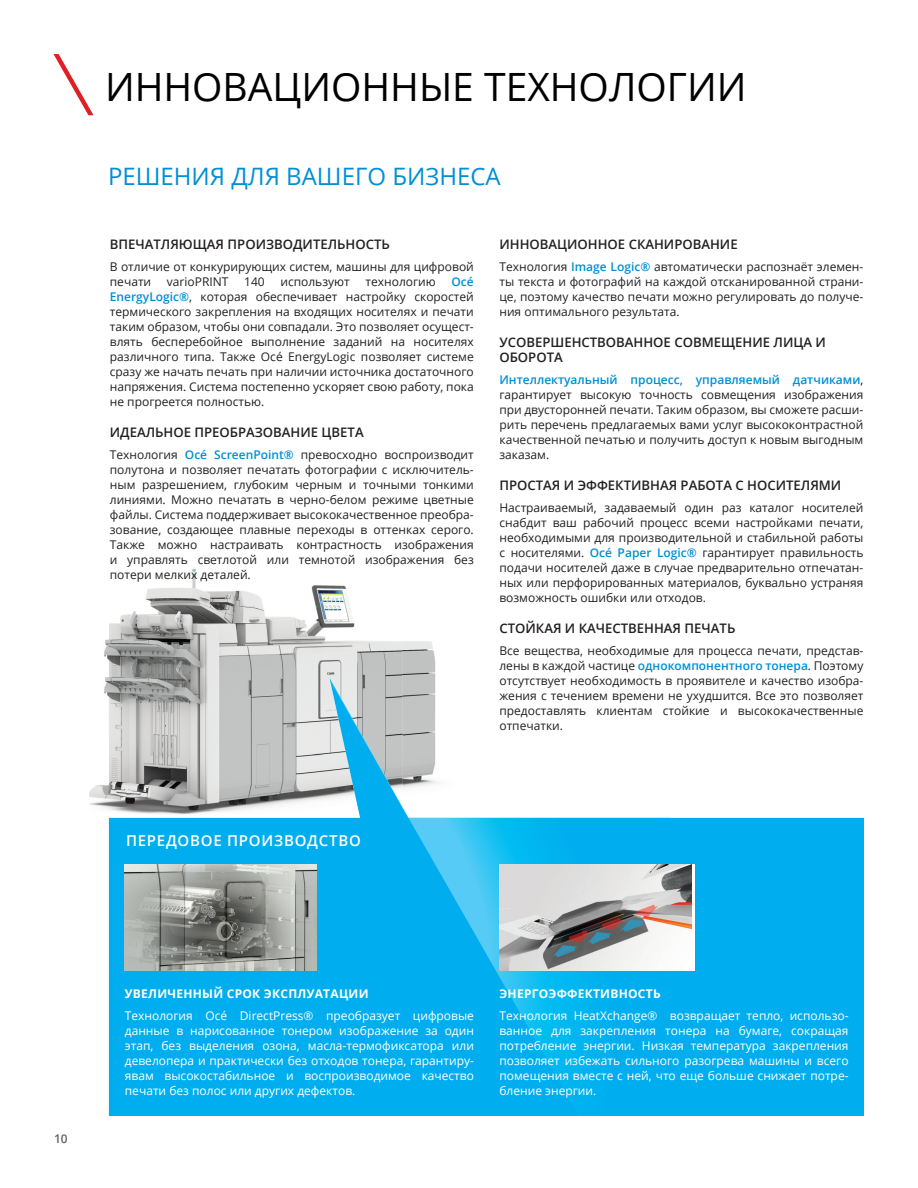
<style>
.page{position:relative;width:918px;height:1188px;background:#fff}
.page>*{position:absolute;margin:0;border:0;box-sizing:border-box;transform-origin:0 0}
.t1{font:39px "Open Sans";color:#000}
.t2{font:24px "Open Sans";color:#008fd5}
.t3{font:600 15px "Open Sans";letter-spacing:.05em;color:#fff}
.t4{font:600 13.2px/15.8px "Open Sans";color:#231f20}
.t5{font:12px/15px "Open Sans";color:#231f20;text-align:justify}
.t6{font:12px/15px "Open Sans";color:#fff;text-align:justify}
.t7{font:700 12px "Open Sans";letter-spacing:.02em;color:#fff}
.t8{font:600 12px "Open Sans";color:#636366}
.s1{font-weight:600;color:#008fd5}
</style>
<div class="page">
<img style="left:104px;top:569px;width:298px;height:128px">
<img style="left:402px;top:641px;width:34px;height:37px">
<img style="left:89px;top:784px;width:20px;height:55px">
<svg style="left:109px;top:678px;width:755px;height:438px;fill:#00aeef"></svg>
<img style="left:408px;top:818px;width:319px;height:100px">
<img style="left:465px;top:917px;width:319px;height:100px">
<div style="left:522px;top:1016px;width:319px;height:100px;background:#00aeef"></div>
<img style="left:330px;top:678px;width:72px;height:129px">
<svg style="left:53px;top:54px;width:41px;height:61px"></svg>
<img style="left:499px;top:864px;width:193px;height:107px">
<img style="left:125px;top:864px;width:192px;height:107px">
<h1 class="t1" style="left:105px;top:60px;width:643px">ИННОВАЦИОННЫЕ ТЕХНОЛОГИИ</h1>
<h2 class="t2" style="left:108px;top:159px;width:394px">РЕШЕНИЯ ДЛЯ ВАШЕГО БИЗНЕСА</h2>
<p class="t4" style="left:110px;top:236px;width:282px">ВПЕЧАТЛЯЮЩАЯ ПРОИЗВОДИТЕЛЬНОСТЬ</p>
<p class="t5" style="left:110px;top:259px;width:366px">В отличие от конкурирующих систем, машины для цифровой печати</p>
<p class="t5" style="left:110px;top:274px;width:366px;text-indent:342px"><span class="s1">Océ EnergyLogic®</span>, которая обеспечивает настройку скоростей термического закрепления на входящих носителях и печати таким образом, чтобы они совпадали. Это позволяет осущест&shy;влять бесперебойное выполнение заданий на носителях различного типа. Также Océ EnergyLogic позволяет системе сразу же начать печать при наличии источника достаточного напряжения. Система постепенно ускоряет свою работу, пока не прогреется полностью.</p>
<p class="t4" style="left:110px;top:424px;width:255px">ИДЕАЛЬНОЕ ПРЕОБРАЗОВАНИЕ ЦВЕТА</p>
<p class="t5" style="left:110px;top:447px;width:366px">Технология <span class="s1">Océ ScreenPoint®</span> превосходно воспроизводит полутона и позволяет печатать фотографии с исключитель&shy;ным разрешением, глубоким черным и точными тонкими линиями. Можно печатать в черно-белом режиме цветные файлы. Система поддерживает высококачественное преобра&shy;зование, создающее плавные переходы в оттенках серого.<br>Также можно настраивать контрастность изображения и управлять светлотой или темнотой изображения без потери мелких деталей.</p>
<p class="t5" style="left:167px;top:274px;width:63px">varioPRINT</p>
<p class="t5" style="left:244px;top:274px;width:22px">140</p>
<p class="t5" style="left:280px;top:274px;width:71px">используют</p>
<p class="t5" style="left:366px;top:274px;width:72px">технологию</p>
<p class="t4" style="left:499px;top:236px;width:240px">ИННОВАЦИОННОЕ СКАНИРОВАНИЕ</p>
<p class="t5" style="left:499px;top:259px;width:366px">Технология <span class="s1">Image Logic®</span> автоматически распознаёт элемен&shy;ты текста и фотографий на каждой отсканированной страни&shy;це, поэтому качество печати можно регулировать до получе&shy;ния оптимального результата.</p>
<p class="t4" style="left:499px;top:334px;width:328px">УСОВЕРШЕНСТВОВАННОЕ СОВМЕЩЕНИЕ ЛИЦА И<br>ОБОРОТА</p>
<p class="t5" style="left:499px;top:372px;width:366px"><span class="s1">Интеллектуальный процесс, управляемый датчиками</span>, гарантирует высокую точность совмещения изображения при двусторонней печати. Таким образом, вы сможете расши&shy;рить перечень предлагаемых вами услуг высококонтрастной качественной печатью и получить доступ к новым выгодным заказам.</p>
<p class="t4" style="left:499px;top:477px;width:343px">ПРОСТАЯ И ЭФФЕКТИВНАЯ РАБОТА С НОСИТЕЛЯМИ</p>
<p class="t5" style="left:499px;top:500px;width:366px">Настраиваемый, задаваемый один раз каталог носителей снабдит ваш рабочий процесс всеми настройками печати, необходимыми для производительной и стабильной работы с носителями. <span class="s1">Océ Paper Logic®</span> гарантирует правильность подачи носителей даже в случае предварительно отпечатан&shy;ных или перфорированных материалов, буквально устраняя возможность ошибки или отходов.</p>
<p class="t4" style="left:499px;top:620px;width:237px">СТОЙКАЯ И КАЧЕСТВЕННАЯ ПЕЧАТЬ</p>
<p class="t5" style="left:499px;top:643px;width:366px">Все вещества, необходимые для процесса печати, представ&shy;лены в каждой частице <span class="s1">однокомпонентного тонера</span>. Поэтому отсутствует необходимость в проявителе и качество изобра&shy;жения с течением времени не ухудшится. Все это позволяет предоставлять клиентам стойкие и высококачественные отпечатки.</p>
<p class="t3" style="left:126px;top:831px;width:236px">ПЕРЕДОВОЕ ПРОИЗВОДСТВО</p>
<p class="t8" style="left:54px;top:1130px;width:15px">10</p>
<p class="t7" style="left:125px;top:985px;width:245px">УВЕЛИЧЕННЫЙ СРОК ЭКСПЛУАТАЦИИ</p>
<p class="t6" style="left:125px;top:1008px;width:351px">Технология Océ DirectPress® преобразует цифровые данные в нарисованное тонером изображение за один этап, без выделения озона, масла-термофиксатора или девелопера и практически без отходов тонера, гарантиру&shy;явам высокостабильное и воспроизводимое качество печати без полос или других дефектов.</p>
<p class="t7" style="left:499px;top:985px;width:163px">ЭНЕРГОЭФФЕКТИВНОСТЬ</p>
<p class="t6" style="left:499px;top:1008px;width:351px">Технология HeatXchange® возвращает тепло, использо&shy;ванное для закрепления тонера на бумаге, сокращая потребление энергии. Низкая температура закрепления позволяет избежать сильного разогрева машины и всего помещения вместе с ней, что еще больше снижает потре&shy;бление энергии.</p>
</div>
